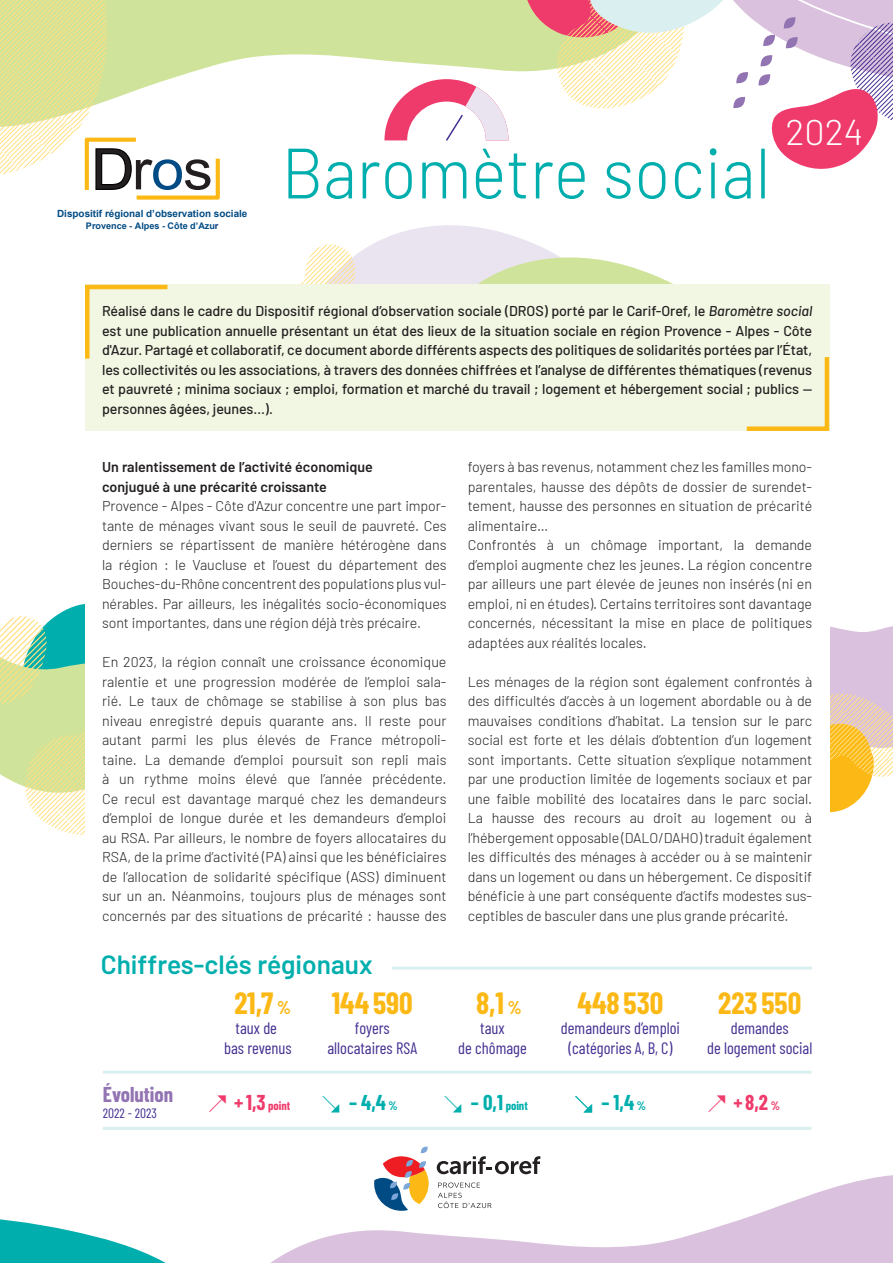
<style>
.page{position:relative;width:893px;height:1263px;background:#fff}
.page>*{position:absolute;margin:0;border:0;box-sizing:border-box;transform-origin:0 0}
.t1{font:300 71.1px "Barlow";color:#00afad;scale:.94 1}
.t2{font:56.55px "Arial";color:#231f20;scale:1.05 1}
.t3{font:300 36px "Barlow";color:#fff}
.t4{font:700 30px "Barlow Condensed";color:#fcb814}
.t5{font:600 26.25px "Barlow";color:#00afad}
.t6{font:700 21px "Barlow Condensed";color:#00afad}
.t7{font:700 21px "Barlow Condensed";color:#9374b3}
.t8{font:700 21px "Barlow Condensed";color:#ef3b6b}
.t9{font:16.5px/19.8px "Barlow Condensed";color:#452f92;text-align:center}
.t10{font:300 14.25px/19.5px "Barlow";color:#231f20;text-align:justify}
.t11{font:500 14.25px/19.5px "Barlow";letter-spacing:-.005em;color:#231f20;text-align:justify}
.t12{font:600 14.25px/19.5px "Barlow";color:#231f20}
.t13{font:13.5px "Barlow Condensed";color:#452f92}
.t14{font:700 12px "Barlow Condensed";color:#ef3b6b}
.t15{font:700 12px "Barlow Condensed";color:#00afad}
.t16{font:700 9.9px "Arial";color:#004b84}
.t17{font:700 9px "Arial";color:#004b84}
.s1{color:#004b84}
.s2{color:#013979}
.s3{font-style:italic}
.s4{font-size:18px}
.s5{font-size:21px}
.s6{font-size:12px}
</style>
<div class="page">
<svg style="left:220px;top:0;width:299px;height:72px;background:#d7e7a9"></svg>
<svg style="left:359px;top:225px;width:190px;height:60px;fill:#eae4f1"></svg>
<svg style="left:384px;top:251px;width:401px;height:34px"></svg>
<svg style="left:830px;top:626px;width:63px;height:187px;background:#ebcbaa"></svg>
<svg style="left:0;top:1219px;width:166px;height:44px"></svg>
<svg style="left:0;top:604px;width:85px;height:232px"></svg>
<svg style="left:266px;top:244px;width:93px;height:41px"></svg>
<hr style="left:103px;top:1071px;width:708px;height:3px;background:#daefef">
<hr style="left:392px;top:966px;width:420px;height:3px;background:#daefef">
<hr style="left:103px;top:1127px;width:708px;height:3px;background:#daefef">
<svg style="left:384px;top:79px;width:124px;height:62px"></svg>
<svg style="left:0;top:0;width:220px;height:200px"></svg>
<div style="left:85px;top:285px;width:744px;height:146px;background:#f1f7e3"></div>
<svg style="left:85px;top:284px;width:87px;height:75px"></svg>
<svg style="left:746px;top:353px;width:84px;height:78px"></svg>
<svg style="left:271px;top:1174px;width:622px;height:89px"></svg>
<svg style="left:437px;top:1156px;width:103px;height:18px"></svg>
<svg style="left:438px;top:1182px;width:54px;height:26px"></svg>
<svg style="left:374px;top:1146px;width:55px;height:65px"></svg>
<svg style="left:519px;top:0;width:374px;height:169px"></svg>
<h2 class="t2" style="left:91px;top:131px;width:117px">Dr<span class="s1">o</span>s</h2>
<p class="t16" style="left:57px;top:207px;width:192px">Dispositif régional d’observation sociale</p>
<p class="t17" style="left:86px;top:219px;width:134px">Provence - Alpes - Côte d’Azu<span class="s2">r</span></p>
<h1 class="t1" style="left:282px;top:122px;width:522px">Baromètre social</h1>
<h3 class="t3" style="left:785px;top:106px;width:79px">2024</h3>
<p class="t11" style="left:102px;top:300px;width:712px">Réalisé dans le cadre du Dispositif régional d’observation sociale (DROS) porté par le Carif-Oref, le <span class="s3">Baromètre social </span>est une publication annuelle présentant un état des lieux de la situation sociale en région Provence - Alpes - Côte d'Azur. Partagé et collaboratif, ce document aborde différents aspects des politiques de solidarités portées par l’État, les collectivités ou les associations, à travers des données chiffrées et l’analyse de différentes thématiques (revenus et pauvreté ; minima sociaux ; emploi, formation et marché du travail ; logement et hébergement social ; publics — personnes âgées, jeunes…).</p>
<p class="t12" style="left:102px;top:456px;width:272px">Un ralentissement de l’activité économique conjugué à une précarité croissante</p>
<p class="t10" style="left:102px;top:495px;width:346px">Provence - Alpes - Côte d'Azur concentre une part impor&shy;tante de ménages vivant sous le seuil de pauvreté. Ces derniers se répartissent de manière hétérogène dans la région : le Vaucluse et l’ouest du département des Bouches-du-Rhône concentrent des populations plus vul&shy;nérables. Par ailleurs, les inégalités socio-économiques sont importantes, dans une région déjà très précaire.</p>
<p class="t10" style="left:102px;top:651px;width:346px">En 2023, la région connaît une croissance économique ralentie et une progression modérée de l’emploi sala&shy;rié. Le taux de chômage se stabilise à son plus bas niveau enregistré depuis quarante ans. Il reste pour autant parmi les plus élevés de France métropoli&shy;taine. La demande d’emploi poursuit son repli mais à un rythme moins élevé que l’année précédente.<br>Ce recul est davantage marqué chez les demandeurs d’emploi de longue durée et les demandeurs d’emploi au RSA. Par ailleurs, le nombre de foyers allocataires du RSA, de la prime d’activité (PA) ainsi que les bénéficiaires de l’allocation de solidarité spécifique (ASS) diminuent sur un an. Néanmoins, toujours plus de ménages sont concernés par des situations de précarité : hausse des</p>
<h3 class="t5" style="left:101px;top:945px;width:273px">Chiffres-clés régionaux</h3>
<h3 class="t4" style="left:235px;top:982px;width:58px">21,7 <span class="s4">%</span></h3>
<p class="t9" style="left:224px;top:1017px;width:69px">taux de<br>bas revenus</p>
<h3 class="t4" style="left:332px;top:982px;width:83px">144 590</h3>
<p class="t9" style="left:327px;top:1017px;width:91px">foyers allocataires RSA</p>
<p class="t10" style="left:468px;top:456px;width:346px;text-align:left">foyers à bas revenus, notamment chez les familles mono&shy;parentales, hausse des dépôts de dossier de surendet&shy;tement, hausse des personnes en situation de précarité alimentaire…<br>Confrontés à un chômage important, la demande d’emploi augmente chez les jeunes. La région concentre par ailleurs une part élevée de jeunes non insérés (ni en emploi, ni en études). Certains territoires sont davantage concernés, nécessitant la mise en place de politiques adaptées aux réalités locales.</p>
<p class="t10" style="left:468px;top:671px;width:346px">Les ménages de la région sont également confrontés à des difficultés d’accès à un logement abordable ou à de mauvaises conditions d’habitat. La tension sur le parc social est forte et les délais d’obtention d’un logement sont importants. Cette situation s’explique notamment par une production limitée de logements sociaux et par une faible mobilité des locataires dans le parc social.<br>La hausse des recours au droit au logement ou à l’hébergement opposable (DALO/DAHO) traduit également les difficultés des ménages à accéder ou à se maintenir dans un logement ou dans un hébergement. Ce dispositif bénéficie à une part conséquente d’actifs modestes sus&shy;ceptibles de basculer dans une plus grande précarité.</p>
<h3 class="t4" style="left:476px;top:982px;width:47px">8,1 <span class="s4">%</span></h3>
<p class="t9" style="left:458px;top:1017px;width:70px">taux<br>de chômage</p>
<h3 class="t4" style="left:578px;top:982px;width:87px">448 530</h3>
<p class="t9" style="left:561px;top:1017px;width:121px">demandeurs d’emploi (catégories A, B, C)</p>
<h3 class="t4" style="left:718px;top:982px;width:85px">223 550</h3>
<p class="t9" style="left:707px;top:1017px;width:107px">demandes<br>de logement social</p>
<h3 class="t7" style="left:103px;top:1079px;width:72px">Évolution</h3>
<p class="t13" style="left:103px;top:1103px;width:56px">2022 - 2023</p>
<p class="t14" style="left:234px;top:1097px;width:58px"><span class="s5">+ 1,3</span> point</p>
<h3 class="t6" style="left:349px;top:1087px;width:50px">– 4,4 <span class="s6">%</span></h3>
<p class="t15" style="left:471px;top:1097px;width:58px"><span class="s5">– 0,1</span> point</p>
<h3 class="t6" style="left:601px;top:1087px;width:46px">– 1,4 <span class="s6">%</span></h3>
<h3 class="t8" style="left:733px;top:1087px;width:48px">+8,2 <span class="s6">%</span></h3>
</div>
